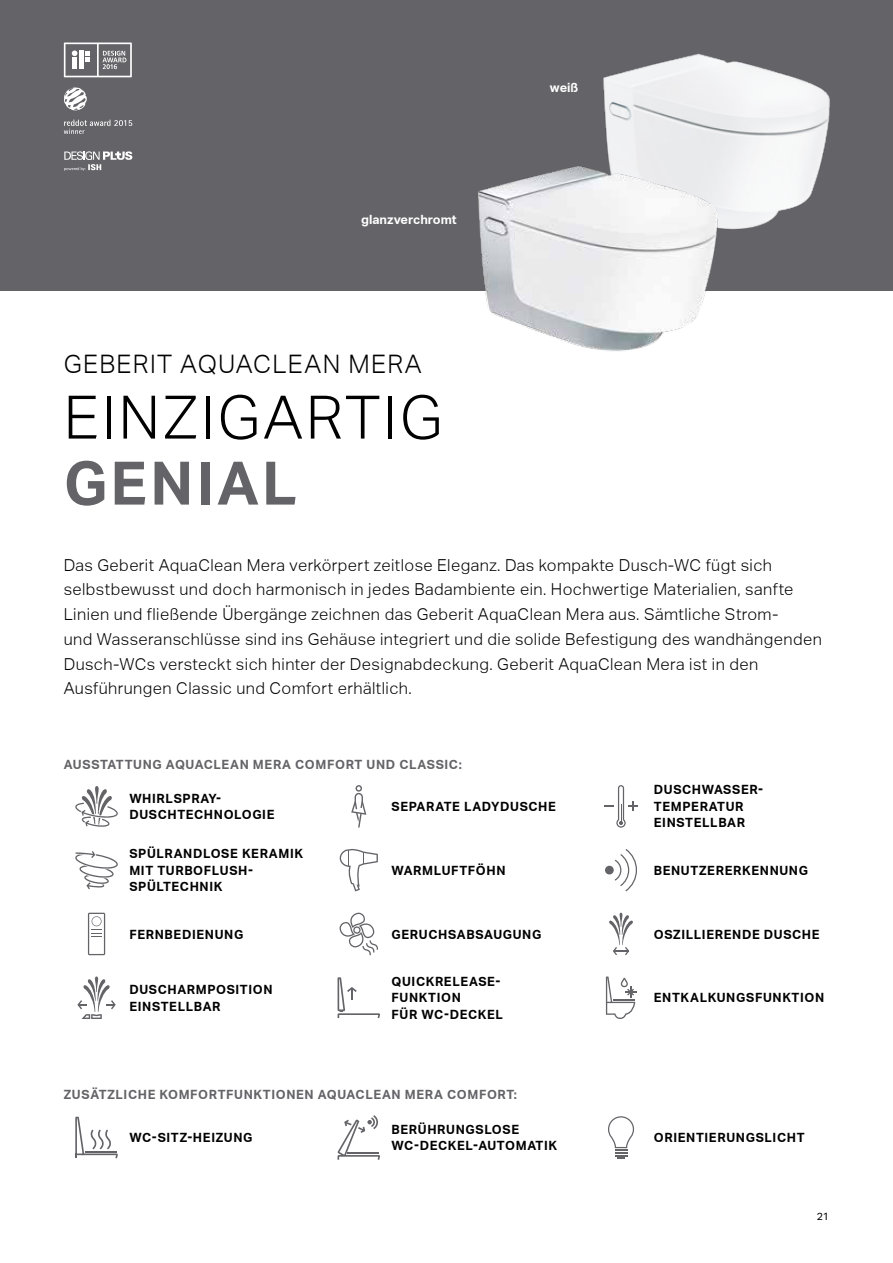
<style>
.page{position:relative;width:893px;height:1263px;background:#fff}
.page>*{position:absolute;margin:0;border:0;box-sizing:border-box;transform-origin:0 0}
.t1{font:300 60px "Aktiv Grotesk Geberit";letter-spacing:.05em;color:#000}
.t2{font:700 60px "Aktiv Grotesk Geberit";letter-spacing:.05em;color:#636368}
.t3{font:300 25.5px "Aktiv Grotesk Geberit";letter-spacing:.05em;color:#000}
.t4{font:300 16.5px/24.8px "Aktiv Grotesk Geberit";letter-spacing:.025em;color:#000}
.t5{font:700 12.75px/16.5px "Aktiv Grotesk Geberit";letter-spacing:.05em;color:#000}
.t6{font:700 12.75px "Aktiv Grotesk Geberit";letter-spacing:.05em;color:#636368}
.t7{font:700 12.75px "Aktiv Grotesk Geberit";color:#fff}
.t8{font:10.5px "Aktiv Grotesk Geberit";color:#000}
</style>
<div class="page">
<div style="left:0;top:0;width:893px;height:290px;background:#636368"></div>
<img style="left:603px;top:53px;width:227px;height:177px">
<img style="left:465px;top:157px;width:260px;height:194px">
<svg style="left:64px;top:88px;width:23px;height:22px"></svg>
<svg style="left:64px;top:120px;width:68px;height:14px"></svg>
<svg style="left:64px;top:151px;width:68px;height:20px"></svg>
<svg style="left:64px;top:43px;width:68px;height:34px"></svg>
<svg style="left:75px;top:786px;width:43px;height:41px"></svg>
<svg style="left:351px;top:785px;width:15px;height:43px"></svg>
<svg style="left:605px;top:785px;width:32px;height:43px"></svg>
<svg style="left:75px;top:851px;width:43px;height:38px"></svg>
<svg style="left:340px;top:848px;width:38px;height:43px"></svg>
<div style="left:605px;top:866px;width:9px;height:8px;background:#636368;border-radius:50%"></div>
<svg style="left:615px;top:849px;width:22px;height:42px"></svg>
<svg style="left:88px;top:913px;width:17px;height:42px"></svg>
<svg style="left:339px;top:912px;width:39px;height:43px"></svg>
<svg style="left:609px;top:912px;width:24px;height:43px"></svg>
<svg style="left:77px;top:976px;width:39px;height:43px"></svg>
<svg style="left:337px;top:977px;width:43px;height:41px"></svg>
<svg style="left:606px;top:976px;width:30px;height:43px"></svg>
<svg style="left:75px;top:1116px;width:43px;height:42px"></svg>
<svg style="left:337px;top:1115px;width:43px;height:45px"></svg>
<hr style="left:347px;top:1152px;width:32px;height:2px;background:#636368">
<svg style="left:608px;top:1116px;width:26px;height:43px"></svg>
<p class="t7" style="left:361px;top:212px;width:97px">glanzverchromt</p>
<h2 class="t3" style="left:64px;top:349px;width:359px">GEBERIT AQUACLEAN MERA</h2>
<h1 class="t1" style="left:64px;top:383px;width:380px">EINZIGARTIG</h1>
<h1 class="t2" style="left:64px;top:449px;width:235px">GENIAL</h1>
<p class="t7" style="left:550px;top:80px;width:30px">weiß</p>
<p class="t4" style="left:64px;top:552px;width:760px">Das Geberit AquaClean Mera verkörpert zeitlose Eleganz. Das kompakte Dusch-WC fügt sich selbstbewusst und doch harmonisch in jedes Badambiente ein. Hochwertige Materialien, sanfte Linien und fließende Übergänge zeichnen das Geberit AquaClean Mera aus. Sämtliche Strom-<br>und Wasseranschlüsse sind ins Gehäuse integriert und die solide Befestigung des wandhängenden Dusch-WCs versteckt sich hinter der Designabdeckung. Geberit AquaClean Mera ist in den Ausführungen Classic und Comfort erhältlich.</p>
<p class="t6" style="left:64px;top:757px;width:400px">AUSSTATTUNG AQUACLEAN MERA COMFORT UND CLASSIC:</p>
<p class="t5" style="left:129px;top:790px;width:147px">WHIRLSPRAY-<br>DUSCHTECHNOLOGIE</p>
<p class="t5" style="left:392px;top:798px;width:166px">SEPARATE LADYDUSCHE</p>
<p class="t5" style="left:654px;top:782px;width:111px">DUSCHWASSER-<br>TEMPERATUR<br>EINSTELLBAR</p>
<p class="t5" style="left:129px;top:845px;width:175px">SPÜLRANDLOSE KERAMIK<br>MIT TURBOFLUSH-<br>SPÜLTECHNIK</p>
<p class="t5" style="left:392px;top:862px;width:115px">WARMLUFTFÖHN</p>
<p class="t5" style="left:654px;top:862px;width:156px">BENUTZERERKENNUNG</p>
<p class="t5" style="left:129px;top:926px;width:115px">FERNBEDIENUNG</p>
<p class="t5" style="left:392px;top:926px;width:151px">GERUCHSABSAUGUNG</p>
<p class="t5" style="left:654px;top:926px;width:167px">OSZILLIERENDE DUSCHE</p>
<p class="t5" style="left:129px;top:981px;width:145px">DUSCHARMPOSITION<br>EINSTELLBAR</p>
<p class="t5" style="left:392px;top:973px;width:113px">QUICKRELEASE-<br>FUNKTION<br>FÜR WC-DECKEL</p>
<p class="t5" style="left:654px;top:990px;width:172px">ENTKALKUNGSFUNKTION</p>
<p class="t6" style="left:64px;top:1087px;width:455px">ZUSÄTZLICHE KOMFORTFUNKTIONEN AQUACLEAN MERA COMFORT:</p>
<p class="t5" style="left:129px;top:1129px;width:125px">WC-SITZ-HEIZUNG</p>
<p class="t5" style="left:392px;top:1121px;width:167px">BERÜHRUNGSLOSE<br>WC-DECKEL-AUTOMATIK</p>
<p class="t5" style="left:654px;top:1129px;width:152px">ORIENTIERUNGSLICHT</p>
<p class="t8" style="left:817px;top:1211px;width:14px">21</p>
</div>
